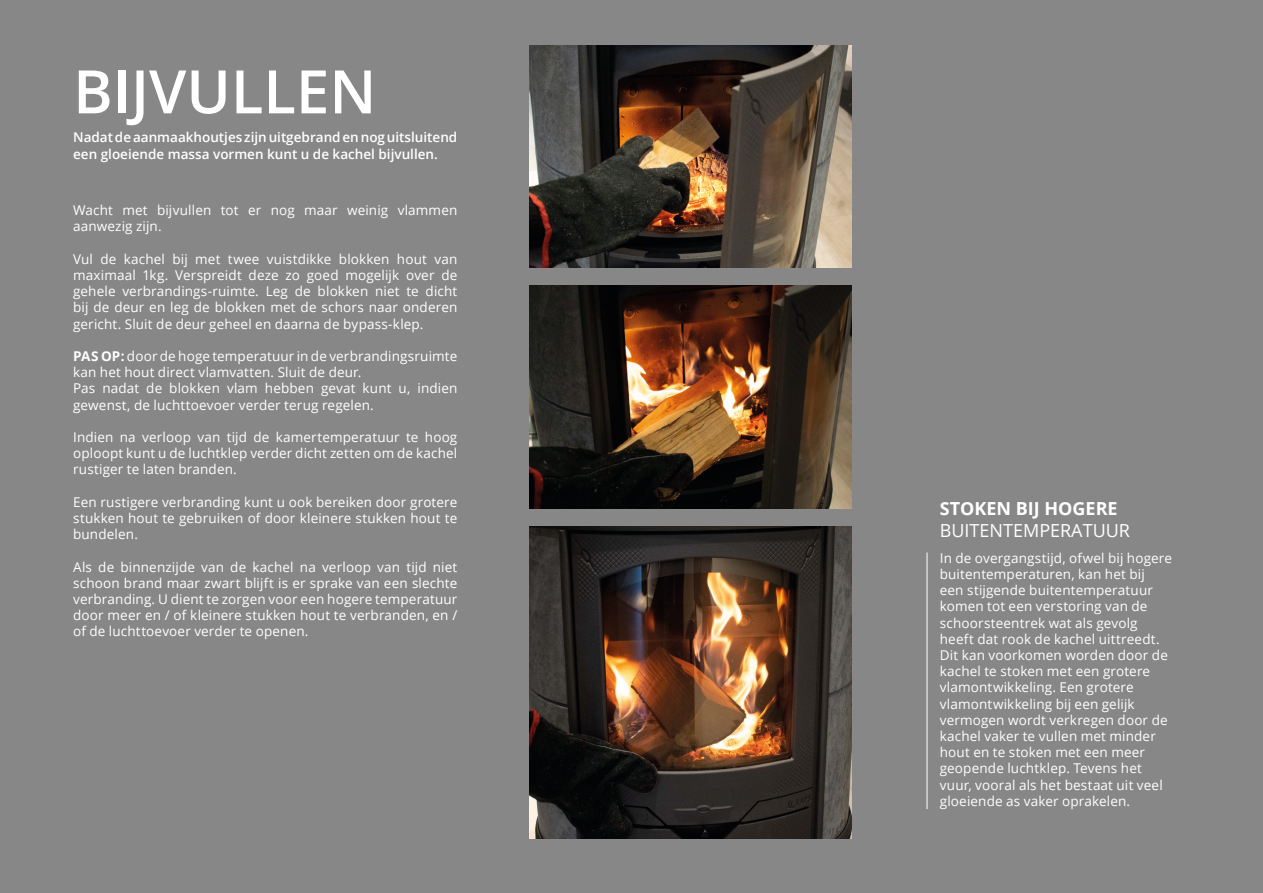
<style>
.page{position:relative;width:1263px;height:893px;background:#878787}
.page>*{position:absolute;margin:0;border:0;box-sizing:border-box;transform-origin:0 0}
.H1_-_Rechtsboven_-_light{font:600 60px "Open Sans";color:#fff}
.H1_-_Rechtsboven_-_light-2{font:18px "Open Sans";color:#fff}
.H1_-_Rechtsboven_-_light-3{font:700 18px "Open Sans";color:#fff}
.Basis_Streep_-_Altech_Grey{font:13.5px/16.2px "Open Sans";letter-spacing:.01em;color:#fff}
.Basis_Streep_-_Altech_Grey-2{font:600 13.5px "Open Sans";color:#fff}
.s1{font-weight:700}
</style>
<div class="page">
<hr style="left:927px;top:552px;width:1px;height:257px;background:#fff">
<img style="left:529px;top:45px;width:322px;height:223px">
<img style="left:529px;top:286px;width:322px;height:222px">
<img style="left:529px;top:526px;width:322px;height:313px">
<p class="H1_-_Rechtsboven_-_light" style="left:73px;top:50px;width:305px">BIJVULLEN</p>
<p class="Basis_Streep_-_Altech_Grey-2" style="left:73px;top:128px;width:386px">Nadat de aanmaakhoutjes zijn uitgebrand en nog uitsluitend</p>
<p class="Basis_Streep_-_Altech_Grey-2" style="left:73px;top:144px;width:366px">een gloeiende massa vormen kunt u de kachel bijvullen.</p>
<p class="Basis_Streep_-_Altech_Grey" style="left:73px;top:202px;width:386px">Wacht met bijvullen tot er nog maar weinig vlammen aanwezig zijn.</p>
<p class="Basis_Streep_-_Altech_Grey" style="left:73px;top:250px;width:386px;text-align:justify">Vul de kachel bij met twee vuistdikke blokken hout van maximaal 1kg. Verspreidt deze zo goed mogelijk over de gehele verbrandings-ruimte. Leg de blokken niet te dicht bij de deur en leg de blokken met de schors naar onderen gericht. Sluit de deur geheel en daarna de bypass-klep.</p>
<p class="Basis_Streep_-_Altech_Grey" style="left:73px;top:348px;width:386px"><span class="s1">PAS OP:</span> door de hoge temperatuur in de verbrandingsruimte kan het hout direct vlamvatten. Sluit de deur.</p>
<p class="Basis_Streep_-_Altech_Grey" style="left:73px;top:380px;width:386px">Pas nadat de blokken vlam hebben gevat kunt u, indien gewenst, de luchttoevoer verder terug regelen.</p>
<p class="Basis_Streep_-_Altech_Grey" style="left:73px;top:429px;width:386px;text-align:justify">Indien na verloop van tijd de kamertemperatuur te hoog oploopt kunt u de luchtklep verder dicht zetten om de kachel rustiger te laten branden.</p>
<p class="Basis_Streep_-_Altech_Grey" style="left:73px;top:493px;width:386px;text-align:justify">Een rustigere verbranding kunt u ook bereiken door grotere stukken hout te gebruiken of door kleinere stukken hout te bundelen.</p>
<p class="Basis_Streep_-_Altech_Grey" style="left:73px;top:558px;width:386px;text-align:justify">Als de binnenzijde van de kachel na verloop van tijd niet schoon brand maar zwart blijft is er sprake van een slechte verbranding. U dient te zorgen voor een hogere temperatuur door meer en / of kleinere stukken hout te verbranden, en / of de luchttoevoer verder te openen.</p>
<p class="Basis_Streep_-_Altech_Grey" style="left:940px;top:549px;width:234px">In de overgangstijd, ofwel bij hogere buitentemperaturen, kan het bij een stijgende buitentemperatuur komen tot een verstoring van de schoorsteentrek wat als gevolg heeft dat rook de kachel uittreedt.<br>Dit kan voorkomen worden door de kachel te stoken met een grotere vlamontwikkeling. Een grotere vlamontwikkeling bij een gelijk vermogen wordt verkregen door de kachel vaker te vullen met minder hout en te stoken met een meer geopende luchtklep. Tevens het vuur, vooral als het bestaat uit veel gloeiende as vaker oprakelen.</p>
<p class="H1_-_Rechtsboven_-_light-3" style="left:940px;top:496px;width:179px">STOKEN BIJ HOGERE</p>
<p class="H1_-_Rechtsboven_-_light-2" style="left:940px;top:518px;width:192px">BUITENTEMPERATUUR</p>
</div>
